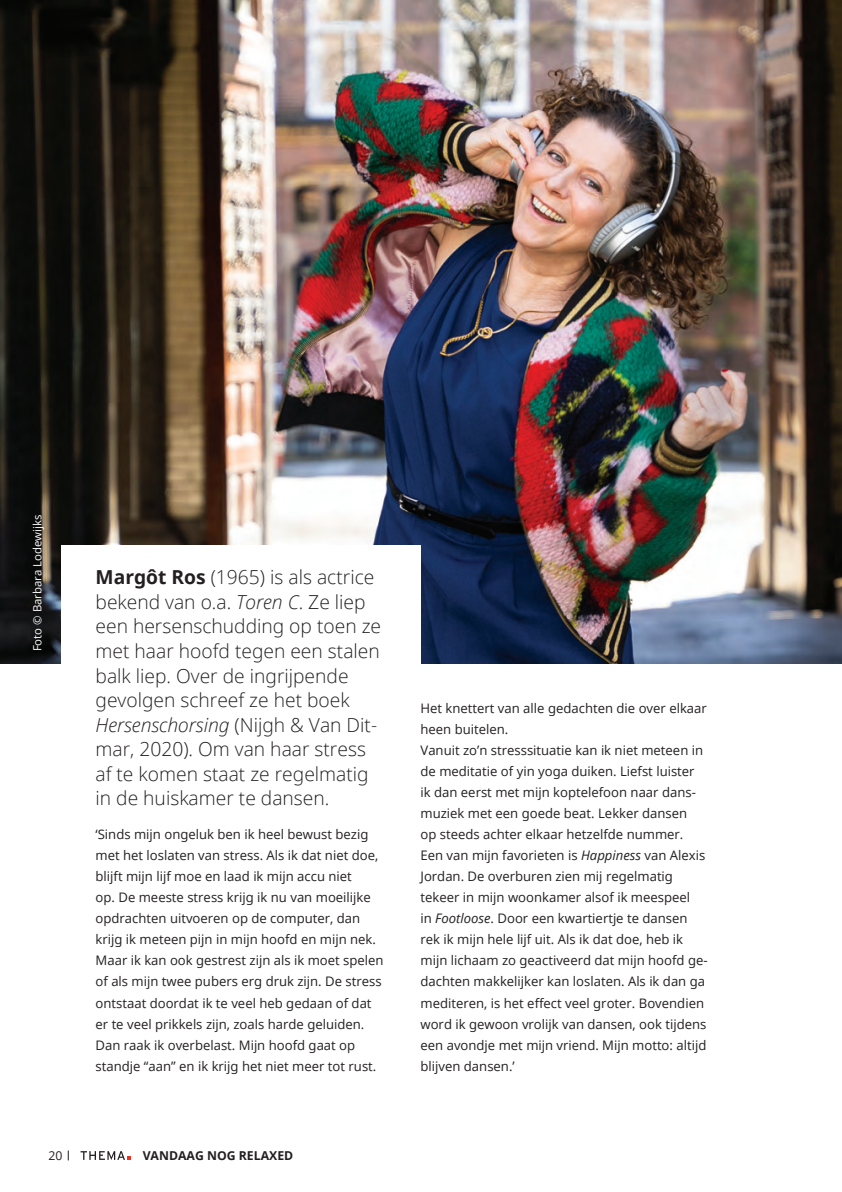
<style>
.page{position:relative;width:842px;height:1192px;background:#fff}
.page>*{position:absolute;margin:0;border:0;box-sizing:border-box;transform-origin:0 0}
.t1{font:300 19.25px/24.5px "Open Sans";color:#231f20}
.t2{font:13.12px/21px "Open Sans";color:#231f20}
.t3{font:700 12.25px "Open Sans";color:#231f20}
.t4{font:12.25px "Open Sans";color:#231f20}
.t5{font:11.38px "Open Sans";color:#fff}
.s1{font-weight:700}
.s2{font-style:italic}
</style>
<div class="page">
<img style="left:0;top:0;width:842px;height:664px">
<div style="left:61px;top:545px;width:359px;height:208px;background:#fff"></div>
<svg style="left:81px;top:1151px;width:49px;height:8px"></svg>
<p class="t5" style="left:30px;top:651px;width:138px;rotate:-90deg">Foto © Barbara Lodewijks</p>
<p class="t1" style="left:96px;top:564px;width:287px"><span class="s1">Margôt Ros</span> (1965) is als actrice bekend van o.a. <span class="s2">Toren C</span>. Ze liep een hersenschudding op toen ze met haar hoofd tegen een stalen balk liep. Over de ingrijpende gevolgen schreef ze het boek<br><span class="s2">Hersenschorsing</span> (Nijgh &amp; Van Dit&shy;mar, 2020). Om van haar stress af te komen staat ze regelmatig in de huiskamer te dansen.</p>
<p class="t2" style="left:96px;top:823px;width:290px">‘Sinds mijn ongeluk ben ik heel bewust bezig met het loslaten van stress. Als ik dat niet doe, blijft mijn lijf moe en laad ik mijn accu niet<br>op. De meeste stress krijg ik nu van moeilijke opdrachten uitvoeren op de computer, dan krijg ik meteen pijn in mijn hoofd en mijn nek.<br>Maar ik kan ook gestrest zijn als ik moet spelen of als mijn twee pubers erg druk zijn. De stress ontstaat doordat ik te veel heb gedaan of dat er te veel prikkels zijn, zoals harde geluiden.<br>Dan raak ik overbelast. Mijn hoofd gaat op standje “aan” en ik krijg het niet meer tot rust.</p>
<p class="t4" style="left:48px;top:1146px;width:16px">20</p>
<p class="t3" style="left:143px;top:1146px;width:152px">VANDAAG NOG RELAXED</p>
<p class="t2" style="left:420px;top:697px;width:289px">Het knettert van alle gedachten die over elkaar heen buitelen.<br>Vanuit zo’n stresssituatie kan ik niet meteen in de meditatie of yin yoga duiken. Liefst luister ik dan eerst met mijn koptelefoon naar dans&shy;muziek met een goede beat. Lekker dansen<br>op steeds achter elkaar hetzelfde nummer.<br>Een van mijn favorieten is <span class="s2">Happiness</span> van Alexis Jordan. De overburen zien mij regelmatig tekeer in mijn woonkamer alsof ik meespeel<br>in <span class="s2">Footloose</span>. Door een kwartiertje te dansen rek ik mijn hele lijf uit. Als ik dat doe, heb ik mijn lichaam zo geactiveerd dat mijn hoofd ge&shy;dachten makkelijker kan loslaten. Als ik dan ga mediteren, is het effect veel groter. Bovendien word ik gewoon vrolijk van dansen, ook tijdens een avondje met mijn vriend. Mijn motto: altijd blijven dansen.’</p>
</div>
